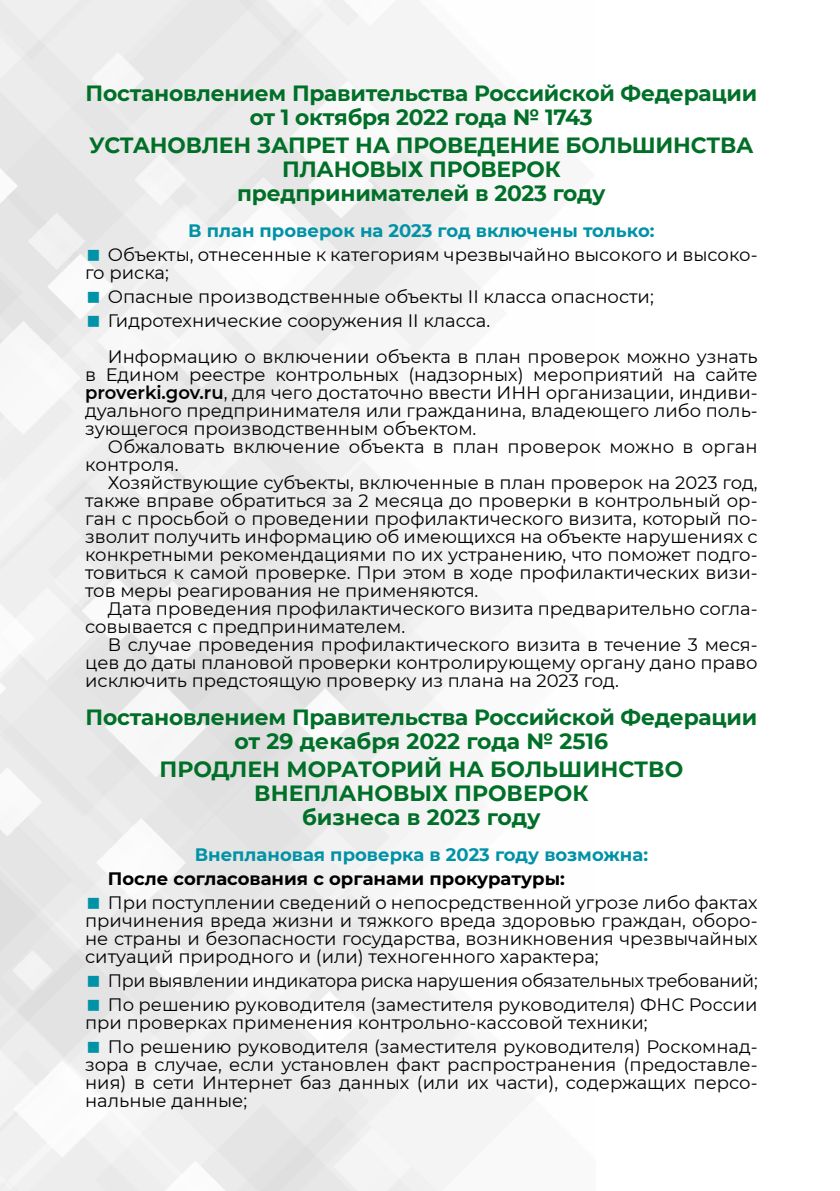
<style>
.page{position:relative;width:840px;height:1191px;background:#fff}
.page>*{position:absolute;margin:0;border:0;box-sizing:border-box;transform-origin:0 0}
.t1{font:700 22px/24px "Montserrat";letter-spacing:-.01em;color:#006f27;text-align:center}
.t2{font:18px/18px "Montserrat";color:#000}
.t3{font:700 18px "Montserrat";color:#0092a6}
.t4{font:18px "Montserrat";letter-spacing:-.02em;color:#000}
.t5{font:700 18px "Montserrat";color:#000}
.s1{font-size:28px;color:#0092a6}
.s2{font-weight:600}
</style>
<div class="page">
<p class="t1" style="left:86px;top:80px;width:672px">Постановлением Правительства Российской Федерации от 1 октября 2022 года № 1743</p>
<p class="t1" style="left:89px;top:132px;width:665px">УСТАНОВЛЕН ЗАПРЕТ НА ПРОВЕДЕНИЕ БОЛЬШИНСТВА<br>ПЛАНОВЫХ ПРОВЕРОК<br>предпринимателей в 2023 году</p>
<p class="t3" style="left:188px;top:217px;width:467px">В план проверок на 2023 год включены только:</p>
<p class="t2" style="left:85px;top:245px;width:673px"><span class="s1">■</span> Объекты, отнесенные к категориям чрезвычайно высокого и высоко&shy;го риска;</p>
<p class="t2" style="left:85px;top:287px;width:570px"><span class="s1">■</span> Опасные производственные объекты II класса опасности;</p>
<p class="t2" style="left:108px;top:302px;width:651px;line-height:36px;text-indent:-23px"><span class="s1">■</span> Гидротехнические сооружения II класса.<br>Информацию о включении объекта в план проверок можно узнать</p>
<p class="t2" style="left:85px;top:365px;width:673px;text-align:justify">в Едином реестре контрольных (надзорных) мероприятий на сайте <span class="s2">proverki.gov.ru</span>, для чего достаточно ввести ИНН организации, индиви&shy;дуального предпринимателя или гражданина, владеющего либо поль&shy;зующегося производственным объектом.</p>
<p class="t2" style="left:85px;top:437px;width:673px;text-indent:23px">Обжаловать включение объекта в план проверок можно в орган контроля.</p>
<p class="t2" style="left:85px;top:473px;width:673px;text-align:justify;text-indent:23px">Хозяйствующие субъекты, включенные в план проверок на 2023 год, также вправе обратиться за 2 месяца до проверки в контрольный ор&shy;ган с просьбой о проведении профилактического визита, который по&shy;зволит получить информацию об имеющихся на объекте нарушениях с конкретными рекомендациями по их устранению, что поможет подго&shy;товиться к самой проверке. При этом в ходе профилактических визи&shy;тов меры реагирования не применяются.</p>
<p class="t2" style="left:85px;top:599px;width:673px;text-indent:23px">Дата проведения профилактического визита предварительно согла&shy;совывается с предпринимателем.</p>
<p class="t2" style="left:85px;top:635px;width:673px;text-align:justify;text-indent:23px">В случае проведения профилактического визита в течение 3 меся&shy;цев до даты плановой проверки контролирующему органу дано право исключить предстоящую проверку из плана на 2023 год.</p>
<p class="t1" style="left:86px;top:704px;width:672px">Постановлением Правительства Российской Федерации от 29 декабря 2022 года № 2516</p>
<p class="t1" style="left:159px;top:756px;width:525px">ПРОДЛЕН МОРАТОРИЙ НА БОЛЬШИНСТВО<br>ВНЕПЛАНОВЫХ ПРОВЕРОК<br>бизнеса в 2023 году</p>
<p class="t3" style="left:195px;top:841px;width:454px">Внеплановая проверка в 2023 году возможна:</p>
<p class="t5" style="left:108px;top:865px;width:458px">После согласования с органами прокуратуры:</p>
<p class="t2" style="left:85px;top:893px;width:673px;text-align:justify"><span class="s1">■</span> При поступлении сведений о непосредственной угрозе либо фактах причинения вреда жизни и тяжкого вреда здоровью граждан, оборо&shy;не страны и безопасности государства, возникновения чрезвычайных ситуаций природного и (или) техногенного характера;</p>
<p class="t4" style="left:85px;top:968px;width:673px"><span class="s1">■</span> При выявлении индикатора риска нарушения обязательных требований;</p>
<p class="t2" style="left:85px;top:995px;width:673px"><span class="s1">■</span> По решению руководителя (заместителя руководителя) ФНС России при проверках применения контрольно-кассовой техники;</p>
<p class="t2" style="left:85px;top:1037px;width:673px;text-align:justify"><span class="s1">■</span> По решению руководителя (заместителя руководителя) Роскомнад&shy;зора в случае, если установлен факт распространения (предоставле&shy;ния) в сети Интернет баз данных (или их части), содержащих персо&shy;нальные данные;</p>
</div>
